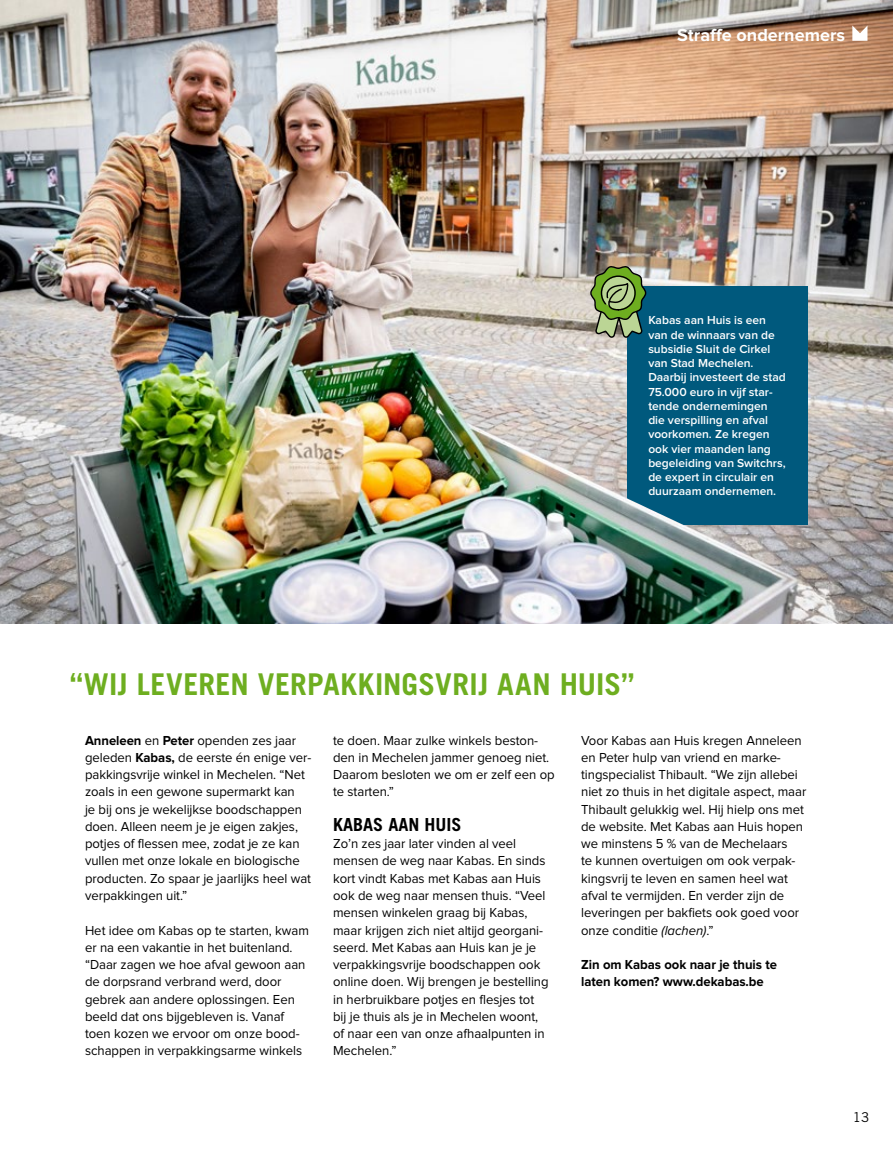
<style>
.page{position:relative;width:893px;height:1149px;background:#fff}
.page>*{position:absolute;margin:0;border:0;box-sizing:border-box;transform-origin:0 0}
.t1{font:700 30px "Trade Gothic LT Std";letter-spacing:.015em;color:#6eae20}
.t2{font:700 18px "Proxima Nova";color:#fff}
.t3{font:700 18px "Trade Gothic LT Std";color:#000}
.t4{font:13.5px/17.2px "Proxima Nova";letter-spacing:-.005em;color:#000}
.t5{font:700 13.5px/17.2px "Proxima Nova";letter-spacing:-.005em;color:#000}
.t6{font:13.5px "Trade Gothic LT Std";color:#000}
.t7{font:600 12px/14.2px "Proxima Nova";color:#fff}
.s1{font-weight:700}
.s2{font-style:italic}
</style>
<div class="page">
<img style="left:0;top:0;width:893px;height:623px">
<div style="left:627px;top:286px;width:181px;height:238px;background:#00597d"></div>
<svg style="left:589px;top:264px;width:58px;height:74px;background:#799560"></svg>
<img style="left:396px;top:422px;width:376px;height:201px">
<svg style="left:852px;top:26px;width:15px;height:15px"></svg>
<h2 class="t2" style="left:677px;top:24px;width:169px">Straffe ondernemers</h2>
<p class="t7" style="left:648px;top:313px;width:139px">Kabas aan Huis is een van de winnaars van de subsidie Sluit de Cirkel van Stad Mechelen.<br>Daarbij investeert de stad<br>75.000 euro in vijf star&shy;tende ondernemingen die verspilling en afval voorkomen. Ze kregen ook vier maanden lang begeleiding van Switchrs, de expert in circulair en duurzaam ondernemen.</p>
<h1 class="t1" style="left:70px;top:665px;width:566px">“WIJ LEVEREN VERPAKKINGSVRIJ AAN HUIS”</h1>
<p class="t4" style="left:85px;top:731px;width:228px"><span class="s1">Anneleen</span> en <span class="s1">Peter</span> openden zes jaar geleden <span class="s1">Kabas,</span> de eerste én enige ver&shy;pakkingsvrije winkel in Mechelen. “Net zoals in een gewone supermarkt kan<br>je bij ons je wekelijkse boodschappen doen. Alleen neem je je eigen zakjes, potjes of flessen mee, zodat je ze kan vullen met onze lokale en biologische producten. Zo spaar je jaarlijks heel wat verpakkingen uit.”</p>
<p class="t4" style="left:85px;top:921px;width:225px">Het idee om Kabas op te starten, kwam er na een vakantie in het buitenland. “Daar zagen we hoe afval gewoon aan de dorpsrand verbrand werd, door gebrek aan andere oplossingen. Een beeld dat ons bijgebleven is. Vanaf toen kozen we ervoor om onze bood&shy;schappen in verpakkingsarme winkels</p>
<p class="t4" style="left:333px;top:731px;width:223px">te doen. Maar zulke winkels beston&shy;den in Mechelen jammer genoeg niet.<br>Daarom besloten we om er zelf een op te starten.”</p>
<h2 class="t3" style="left:333px;top:813px;width:130px">KABAS AAN HUIS</h2>
<p class="t4" style="left:333px;top:835px;width:217px">Zo’n zes jaar later vinden al veel mensen de weg naar Kabas. En sinds kort vindt Kabas met Kabas aan Huis ook de weg naar mensen thuis. “Veel mensen winkelen graag bij Kabas, maar krijgen zich niet altijd georgani&shy;seerd. Met Kabas aan Huis kan je je verpakkingsvrije boodschappen ook online doen. Wij brengen je bestelling in herbruikbare potjes en flesjes tot bij je thuis als je in Mechelen woont, of naar een van onze afhaalpunten in Mechelen.”</p>
<p class="t4" style="left:581px;top:731px;width:227px">Voor Kabas aan Huis kregen Anneleen en Peter hulp van vriend en marke&shy;tingspecialist Thibault. “We zijn allebei niet zo thuis in het digitale aspect, maar Thibault gelukkig wel. Hij hielp ons met de website. Met Kabas aan Huis hopen we minstens 5 % van de Mechelaars<br>te kunnen overtuigen om ook verpak&shy;kingsvrij te leven en samen heel wat afval te vermijden. En verder zijn de leveringen per bakfiets ook goed voor onze conditie <span class="s2">(lachen)</span>.”</p>
<p class="t5" style="left:581px;top:955px;width:197px">Zin om Kabas ook naar je thuis te laten komen? www.dekabas.be</p>
<p class="t6" style="left:853px;top:1108px;width:18px">13</p>
</div>
